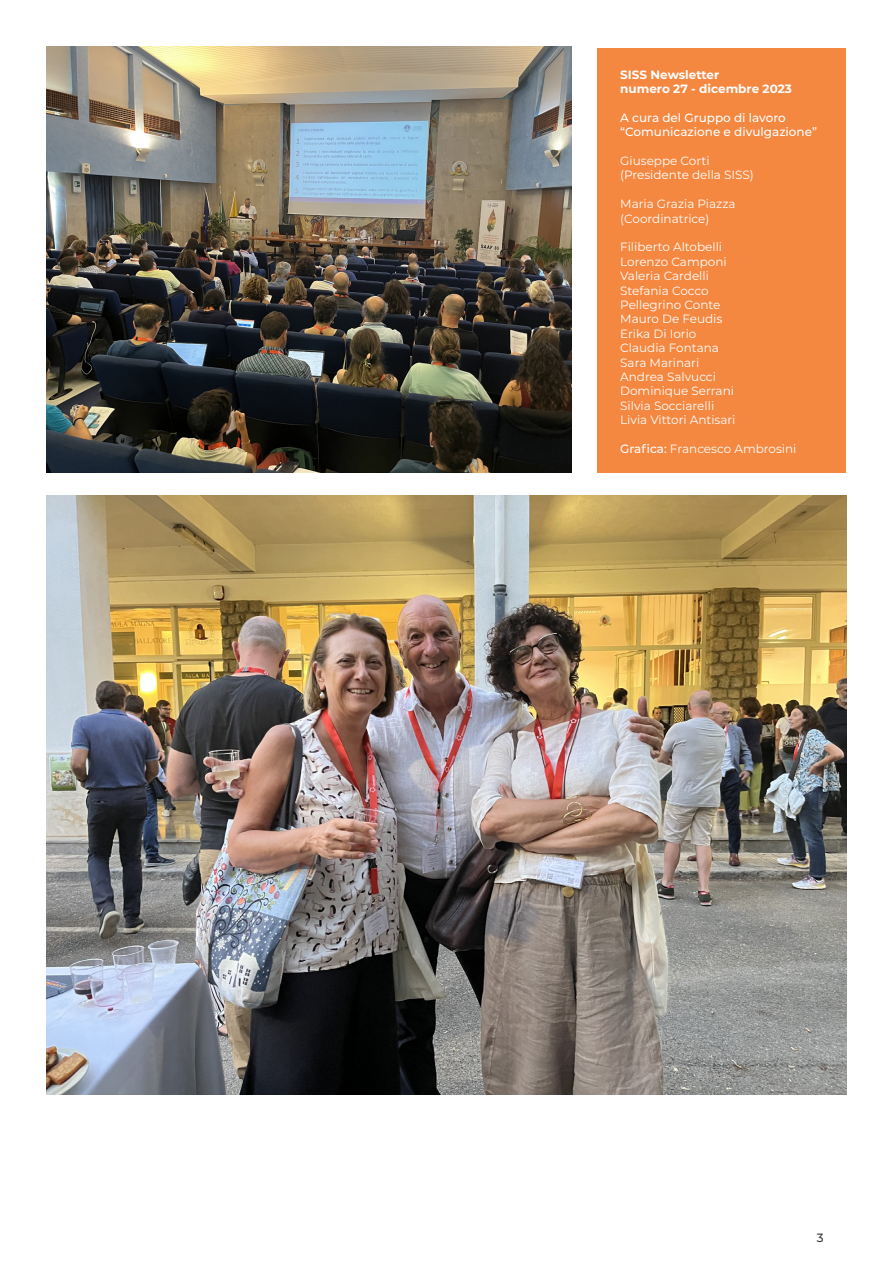
<style>
.page{position:relative;width:893px;height:1263px;background:#fff}
.page>*{position:absolute;margin:0;border:0;box-sizing:border-box;transform-origin:0 0}
.Left_Justify_Drop_Caps{font:12px/14.4px "Montserrat";color:#fff}
.Left_Justify_Drop_Caps-2{font:500 12px/14.4px "Montserrat";color:#fff}
.Left_Justify_Drop_Caps-3{font:700 12px "Montserrat";color:#fff}
.t1{font:500 12px "Montserrat";color:#363536}
.s1{font-weight:500}
</style>
<div class="page">
<div style="left:597px;top:48px;width:249px;height:424px;background:#f58841"></div>
<img style="left:47px;top:47px;width:524px;height:425px">
<img style="left:47px;top:495px;width:799px;height:600px">
<p class="Left_Justify_Drop_Caps-3" style="left:620px;top:66px;width:100px">SISS Newsletter</p>
<p class="Left_Justify_Drop_Caps-3" style="left:620px;top:80px;width:173px">numero 27 - dicembre 2023</p>
<p class="Left_Justify_Drop_Caps-2" style="left:620px;top:110px;width:198px">A cura del Gruppo di lavoro “Comunicazione e divulgazione”</p>
<p class="Left_Justify_Drop_Caps" style="left:620px;top:153px;width:91px">Giuseppe Corti</p>
<p class="Left_Justify_Drop_Caps" style="left:620px;top:168px;width:135px">(Presidente della SISS)</p>
<p class="Left_Justify_Drop_Caps" style="left:620px;top:196px;width:117px">Maria Grazia Piazza (Coordinatrice)</p>
<p class="Left_Justify_Drop_Caps" style="left:620px;top:240px;width:103px">Filiberto Altobelli</p>
<p class="Left_Justify_Drop_Caps" style="left:620px;top:254px;width:108px">Lorenzo Camponi</p>
<p class="Left_Justify_Drop_Caps" style="left:620px;top:268px;width:90px">Valeria Cardelli</p>
<p class="Left_Justify_Drop_Caps" style="left:620px;top:283px;width:90px">Stefania Cocco</p>
<p class="Left_Justify_Drop_Caps" style="left:620px;top:297px;width:102px">Pellegrino Conte</p>
<p class="Left_Justify_Drop_Caps" style="left:620px;top:312px;width:104px">Mauro De Feudis</p>
<p class="Left_Justify_Drop_Caps" style="left:620px;top:326px;width:78px">Erika Di Iorio</p>
<p class="Left_Justify_Drop_Caps" style="left:620px;top:340px;width:100px">Claudia Fontana</p>
<p class="Left_Justify_Drop_Caps" style="left:620px;top:355px;width:81px">Sara Marinari</p>
<p class="Left_Justify_Drop_Caps" style="left:620px;top:369px;width:97px">Andrea Salvucci</p>
<p class="Left_Justify_Drop_Caps" style="left:620px;top:384px;width:115px">Dominique Serrani</p>
<p class="Left_Justify_Drop_Caps" style="left:620px;top:398px;width:95px">Silvia Socciarelli</p>
<p class="Left_Justify_Drop_Caps" style="left:620px;top:412px;width:117px">Livia Vittori Antisari</p>
<p class="Left_Justify_Drop_Caps" style="left:620px;top:441px;width:178px"><span class="s1">Grafica:</span> Francesco Ambrosini</p>
<p class="t1" style="left:817px;top:1230px;width:8px">3</p>
</div>
